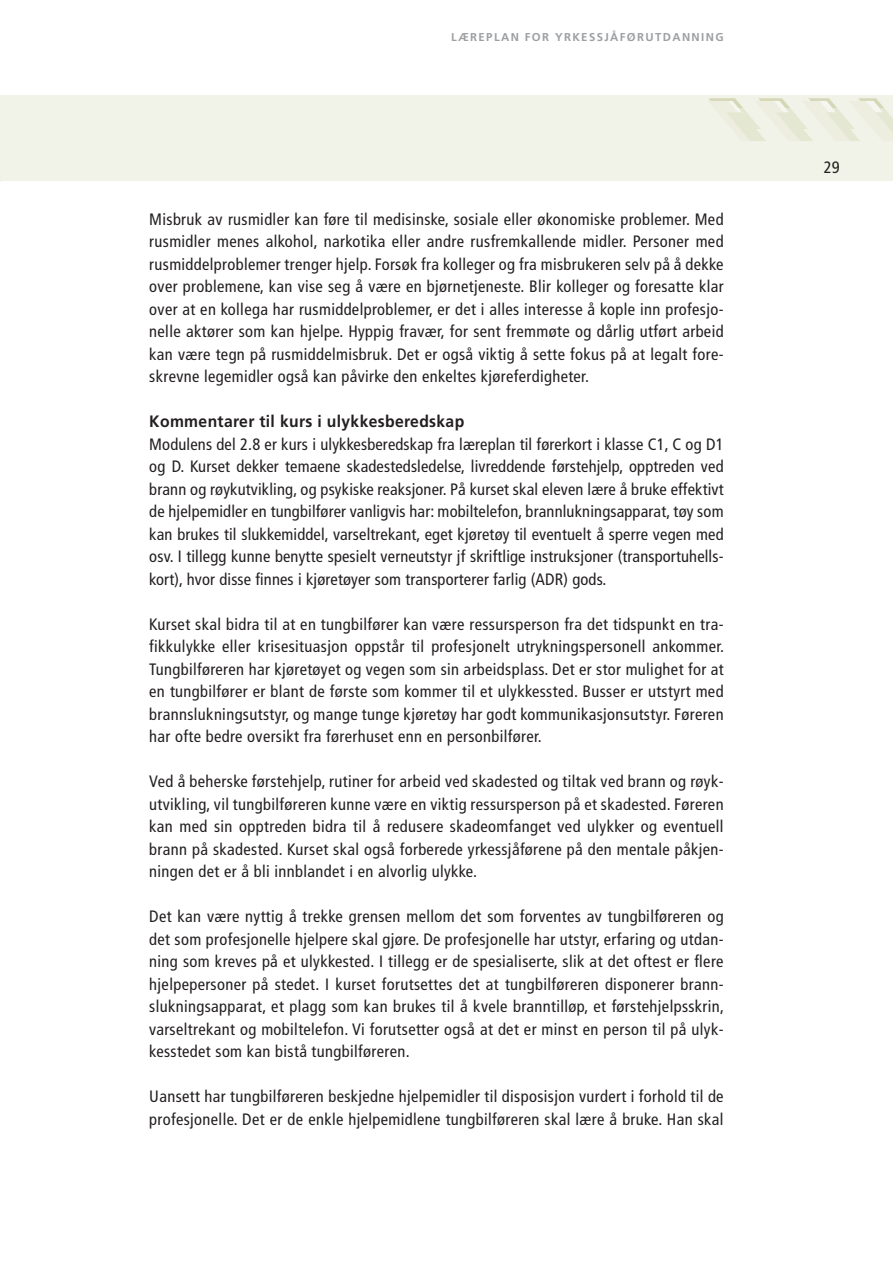
<style>
.page{position:relative;width:893px;height:1263px;background:#fff}
.page>*{position:absolute;margin:0;border:0;box-sizing:border-box;transform-origin:0 0}
.t1{font:condensed 16.5px/22.5px "Frutiger";letter-spacing:.02em;color:#231f20;text-align:justify}
.t2{font:700 16.5px "Frutiger";letter-spacing:.02em;color:#231f20;scale:.95 1}
.t3{font:700 11.4px "Frutiger";letter-spacing:.12em;color:#9d9fa2}
</style>
<div class="page">
<div style="left:0;top:96px;width:892px;height:85px;background:#f1f3e8"></div>
<svg style="left:709px;top:98px;width:183px;height:43px"></svg>
<p class="t3" style="left:451px;top:33px;width:274px">LÆREPLAN FOR YRKESSJÅFØRUTDANNING</p>
<p class="t1" style="left:149px;top:209px;width:576px">Misbruk av rusmidler kan føre til medisinske, sosiale eller økonomiske problemer. Med rusmidler menes alkohol, narkotika eller andre rusfremkallende midler. Personer med rusmiddelproblemer trenger hjelp. Forsøk fra kolleger og fra misbrukeren selv på å dekke over problemene, kan vise seg å være en bjørnetjeneste. Blir kolleger og foresatte klar over at en kollega har rusmiddelproblemer, er det i alles interesse å kople inn profesjo&shy;nelle aktører som kan hjelpe. Hyppig fravær, for sent fremmøte og dårlig utført arbeid kan være tegn på rusmiddelmisbruk. Det er også viktig å sette fokus på at legalt fore&shy;skrevne legemidler også kan påvirke den enkeltes kjøreferdigheter.</p>
<p class="t2" style="left:149px;top:415px;width:333px">Kommentarer til kurs i ulykkesberedskap</p>
<p class="t1" style="left:149px;top:434px;width:576px">Modulens del 2.8 er kurs i ulykkesberedskap fra læreplan til førerkort i klasse C1, C og D1 og D. Kurset dekker temaene skadestedsledelse, livreddende førstehjelp, opptreden ved brann og røykutvikling, og psykiske reaksjoner. På kurset skal eleven lære å bruke effektivt de hjelpemidler en tungbilfører vanligvis har: mobiltelefon, brannlukningsapparat, tøy som kan brukes til slukkemiddel, varseltrekant, eget kjøretøy til eventuelt å sperre vegen med osv. I tillegg kunne benytte spesielt verneutstyr jf skriftlige instruksjoner (transportuhells&shy;kort), hvor disse finnes i kjøretøyer som transporterer farlig (ADR) gods.</p>
<p class="t1" style="left:149px;top:614px;width:576px">Kurset skal bidra til at en tungbilfører kan være ressursperson fra det tidspunkt en tra&shy;fikkulykke eller krisesituasjon oppstår til profesjonelt utrykningspersonell ankommer.<br>Tungbilføreren har kjøretøyet og vegen som sin arbeidsplass. Det er stor mulighet for at en tungbilfører er blant de første som kommer til et ulykkessted. Busser er utstyrt med brannslukningsutstyr, og mange tunge kjøretøy har godt kommunikasjonsutstyr. Føreren har ofte bedre oversikt fra førerhuset enn en personbilfører.</p>
<p class="t1" style="left:149px;top:772px;width:576px">Ved å beherske førstehjelp, rutiner for arbeid ved skadested og tiltak ved brann og røyk&shy;utvikling, vil tungbilføreren kunne være en viktig ressursperson på et skadested. Føreren kan med sin opptreden bidra til å redusere skadeomfanget ved ulykker og eventuell brann på skadested. Kurset skal også forberede yrkessjåførene på den mentale påkjen&shy;ningen det er å bli innblandet i en alvorlig ulykke.</p>
<p class="t1" style="left:149px;top:907px;width:576px">Det kan være nyttig å trekke grensen mellom det som forventes av tungbilføreren og det som profesjonelle hjelpere skal gjøre. De profesjonelle har utstyr, erfaring og utdan&shy;ning som kreves på et ulykkested. I tillegg er de spesialiserte, slik at det oftest er flere hjelpepersoner på stedet. I kurset forutsettes det at tungbilføreren disponerer brann&shy;slukningsapparat, et plagg som kan brukes til å kvele branntilløp, et førstehjelpsskrin, varseltrekant og mobiltelefon. Vi forutsetter også at det er minst en person til på ulyk&shy;kesstedet som kan bistå tungbilføreren.</p>
<p class="t1" style="left:149px;top:1087px;width:576px">Uansett har tungbilføreren beskjedne hjelpemidler til disposisjon vurdert i forhold til de profesjonelle. Det er de enkle hjelpemidlene tungbilføreren skal lære å bruke. Han skal</p>
<p class="t1" style="left:823px;top:158px;width:17px">29</p>
</div>
